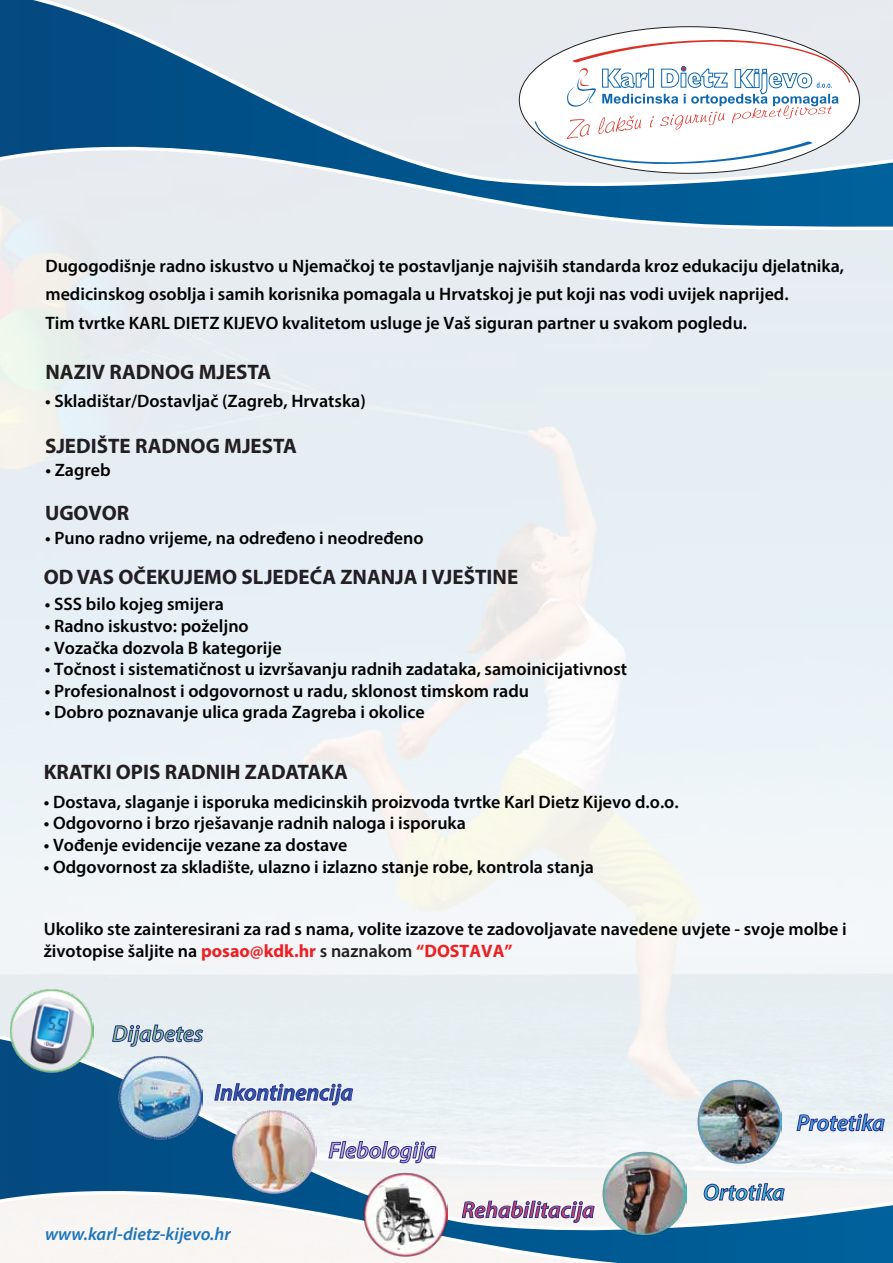
<style>
.page{position:relative;width:893px;height:1263px;background:#fff}
.page>*{position:absolute;margin:0;border:0;box-sizing:border-box;transform-origin:0 0}
.t1{font:italic 600 23.1px "Myriad Pro";color:#2b5aa7}
.t2{font:italic 600 23.1px "Myriad Pro";color:#d3405e}
.t3{font:italic 600 23.1px "Myriad Pro";color:#c7a7cf}
.t4{font:italic 600 23.1px "Myriad Pro";color:#7ec685}
.t5{font:italic 600 23.1px "Myriad Pro";color:#43a5dc}
.t6{font:italic 600 23.1px "Myriad Pro";color:#34bfc2}
.t7{font:700 21px "Myriad Pro";color:#231f20}
.t8{font:600 18px/28.5px "Myriad Pro";color:#010101}
.t9{font:italic 600 18px "Myriad Pro";color:#1d75bc}
.s1{font-weight:700;color:#ed2024}
.s2{color:#231f20}
</style>
<div class="page">
<svg style="left:0;top:0;width:893px;height:384px;background:#c4d4e0"></svg>
<svg style="left:0;top:1031px;width:893px;height:232px"></svg>
<img style="left:9px;top:989px;width:84px;height:83px">
<img style="left:118px;top:1055px;width:84px;height:84px">
<svg style="left:112px;top:1024px;width:92px;height:23px;background:#b8bed9"></svg>
<svg style="left:214px;top:1083px;width:139px;height:23px;background:#bcc3dc"></svg>
<img style="left:233px;top:1110px;width:84px;height:84px">
<svg style="left:328px;top:1141px;width:109px;height:22px"></svg>
<svg style="left:703px;top:1183px;width:82px;height:18px"></svg>
<svg style="left:461px;top:1200px;width:134px;height:23px"></svg>
<svg style="left:796px;top:1113px;width:89px;height:18px;background:#b2b7d7"></svg>
<img style="left:603px;top:1152px;width:84px;height:84px">
<img style="left:697px;top:1080px;width:84px;height:83px">
<img style="left:363px;top:1172px;width:84px;height:84px">
<p class="t8" style="left:45px;top:251px;width:800px">Dugogodišnje radno iskustvo u Njemačkoj te postavljanje najviših standarda kroz edukaciju djelatnika, medicinskog osoblja i samih korisnika pomagala u Hrvatskoj je put koji nas vodi uvijek naprijed.<br>Tim tvrtke KARL DIETZ KIJEVO kvalitetom usluge je Vaš siguran partner u svakom pogledu.</p>
<p class="t7" style="left:45px;top:358px;width:227px">NAZIV RADNOG MJESTA</p>
<p class="t8" style="left:45px;top:386px;width:322px">• Skladištar/Dostavljač (Zagreb, Hrvatska)</p>
<p class="t7" style="left:45px;top:432px;width:253px">SJEDIŠTE RADNOG MJESTA</p>
<p class="t8" style="left:45px;top:455px;width:67px">• Zagreb</p>
<p class="t7" style="left:45px;top:499px;width:86px">UGOVOR</p>
<p class="t8" style="left:45px;top:523px;width:380px">• Puno radno vrijeme, na određeno i neodređeno</p>
<p class="t7" style="left:44px;top:563px;width:476px">OD VAS OČEKUJEMO SLJEDEĆA ZNANJA I VJEŠTINE</p>
<p class="t8" style="left:45px;top:589px;width:181px">• SSS bilo kojeg smijera</p>
<p class="t8" style="left:45px;top:611px;width:205px">• Radno iskustvo: poželjno</p>
<p class="t8" style="left:45px;top:633px;width:238px">• Vozačka dozvola B kategorije</p>
<p class="t8" style="left:45px;top:654px;width:584px">• Točnost i sistematičnost u izvršavanju radnih zadataka, samoinicijativnost</p>
<p class="t8" style="left:45px;top:676px;width:486px">• Profesionalnost i odgovornost u radu, sklonost timskom radu</p>
<p class="t8" style="left:45px;top:697px;width:382px">• Dobro poznavanje ulica grada Zagreba i okolice</p>
<p class="t7" style="left:44px;top:758px;width:306px">KRATKI OPIS RADNIH ZADATAKA</p>
<p class="t8" style="left:44px;top:787px;width:636px">• Dostava, slaganje i isporuka medicinskih proizvoda tvrtke Karl Dietz Kijevo d.o.o.</p>
<p class="t8" style="left:44px;top:809px;width:424px">• Odgovorno i brzo rješavanje radnih naloga i isporuka</p>
<p class="t8" style="left:44px;top:830px;width:305px">• Vođenje evidencije vezane za dostave</p>
<p class="t8" style="left:44px;top:852px;width:552px">• Odgovornost za skladište, ulazno i izlazno stanje robe, kontrola stanja</p>
<p class="t8" style="left:44px;top:918px;width:804px;line-height:21.6px">Ukoliko ste zainteresirani za rad s nama, volite izazove te zadovoljavate navedene uvjete - svoje molbe i životopise šaljite na <span class="s1">posao@kdk.hr</span> <span class="s2">s naznakom</span> <span class="s1">“DOSTAVA”</span></p>
<p class="t4" style="left:112px;top:1019px;width:93px">Dijabetes</p>
<p class="t1" style="left:214px;top:1078px;width:140px">Inkontinencija</p>
<p class="t3" style="left:328px;top:1135px;width:109px">Flebologija</p>
<p class="t9" style="left:45px;top:1223px;width:187px">www.karl-dietz-kijevo.hr</p>
<p class="t2" style="left:462px;top:1195px;width:134px">Rehabilitacija</p>
<p class="t5" style="left:797px;top:1108px;width:90px">Protetika</p>
<p class="t6" style="left:703px;top:1177px;width:83px">Ortotika</p>
</div>
